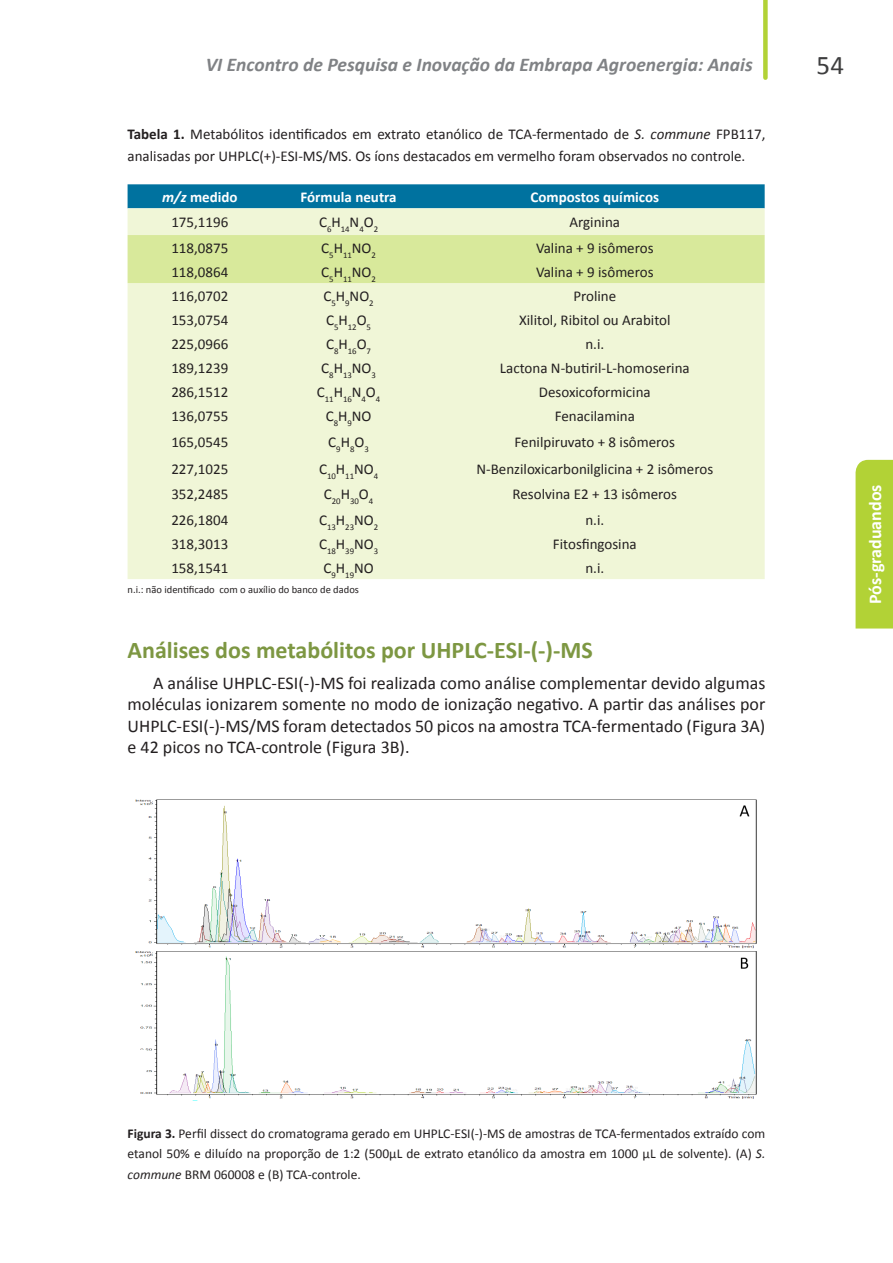
<style>
.page{position:relative;width:893px;height:1263px;background:#fff}
.page>*{position:absolute;margin:0;border:0;box-sizing:border-box;transform-origin:0 0}
.t1{font:27px "Calibri";color:#3e3e3f}
.Título_2{font:700 24px "Calibri";color:#7d9742}
.t2{font:italic 700 19.5px "Calibri";color:#808285}
.Corpo_de_texto_1{font:18px/21.6px "Calibri";color:#231f20;text-align:justify}
.t3{font:700 18px "Calibri";color:#fff}
.tabela_miolo_central{font:15px "Calibri";color:#231f20}
.Tabela{font:15px/22.5px "Calibri";color:#231f20}
.TABELA_CABECA{font:700 15px "Calibri";color:#fff}
.Figuras{font:13.5px/20.2px "Calibri";color:#231f20;text-align:justify}
.Fonte{font:10.5px "Calibri";color:#231f20}
.tabela_miolo_central-2{font:8.7px "Calibri";color:#231f20}
.s1{font-weight:700}
.s2{font-style:italic}
</style>
<div class="page">
<div style="left:763px;top:0;width:5px;height:78px;background:#b2d236"></div>
<div style="left:855px;top:460px;width:38px;height:168px;background:#b2d236"></div>
<div style="left:128px;top:184px;width:637px;height:24px;background:#00729f"></div>
<div style="left:128px;top:208px;width:637px;height:371px;background:#f0f6d7"></div>
<div style="left:128px;top:235px;width:637px;height:48px;background:#d8e99b"></div>
<img style="left:135px;top:799px;width:622px;height:302px">
<h3 class="t2" style="left:206px;top:53px;width:548px">VI Encontro de Pesquisa e Inovação da Embrapa Agroenergia: Anais</h3>
<h1 class="t1" style="left:817px;top:48px;width:29px">54</h1>
<p class="Tabela" style="left:128px;top:122px;width:639px"><span class="s1">Tabela 1.</span> Metabólitos identificados em extrato etanólico de TCA-‑fermentado de <span class="s2">S. commune</span> FPB117, analisadas por UHPLC(+)-‑ESI-‑MS/MS. Os íons destacados em vermelho foram observados no controle.</p>
<p class="TABELA_CABECA" style="left:162px;top:188px;width:77px"><span class="s2">m/z</span> medido</p>
<p class="TABELA_CABECA" style="left:301px;top:188px;width:98px">Fórmula neutra</p>
<p class="TABELA_CABECA" style="left:531px;top:188px;width:130px">Compostos químicos</p>
<p class="tabela_miolo_central" style="left:171px;top:213px;width:58px">175,1196</p>
<p class="tabela_miolo_central-2" style="left:319px;top:224px;width:61px"><sup>C</sup>6<sup>H</sup>14<sup>N</sup>4<sup>O</sup>2</p>
<p class="tabela_miolo_central" style="left:569px;top:213px;width:52px">Arginina</p>
<p class="tabela_miolo_central" style="left:171px;top:238px;width:58px">118,0875</p>
<p class="tabela_miolo_central" style="left:321px;top:238px;width:56px">C<sub>5</sub>H<sub>11</sub>NO<sub>2</sub></p>
<p class="tabela_miolo_central" style="left:536px;top:238px;width:119px">Valina + 9 isômeros</p>
<p class="tabela_miolo_central" style="left:171px;top:262px;width:58px">118,0864</p>
<p class="tabela_miolo_central" style="left:321px;top:262px;width:56px">C<sub>5</sub>H<sub>11</sub>NO<sub>2</sub></p>
<p class="tabela_miolo_central" style="left:536px;top:262px;width:119px">Valina + 9 isômeros</p>
<p class="tabela_miolo_central" style="left:171px;top:286px;width:58px">116,0702</p>
<p class="tabela_miolo_central" style="left:323px;top:286px;width:52px">C<sub>5</sub>H<sub>9</sub>NO<sub>2</sub></p>
<p class="tabela_miolo_central" style="left:573px;top:286px;width:44px">Proline</p>
<p class="tabela_miolo_central" style="left:171px;top:310px;width:58px">153,0754</p>
<p class="tabela_miolo_central-2" style="left:326px;top:321px;width:47px"><sup>C</sup>5<sup>H</sup>12<sup>O</sup>5</p>
<p class="tabela_miolo_central" style="left:519px;top:310px;width:153px">Xilitol, Ribitol ou Arabitol</p>
<p class="tabela_miolo_central" style="left:171px;top:334px;width:58px">225,0966</p>
<p class="tabela_miolo_central-2" style="left:326px;top:345px;width:47px"><sup>C</sup>8<sup>H</sup>16<sup>O</sup>7</p>
<p class="tabela_miolo_central" style="left:585px;top:334px;width:20px">n.i.</p>
<p class="tabela_miolo_central" style="left:171px;top:358px;width:58px">189,1239</p>
<p class="tabela_miolo_central" style="left:321px;top:358px;width:56px">C<sub>8</sub>H<sub>13</sub>NO<sub>3</sub></p>
<p class="tabela_miolo_central" style="left:500px;top:358px;width:191px">Lactona N-‑butiril-‑L-‑homoserina</p>
<p class="tabela_miolo_central" style="left:171px;top:382px;width:58px">286,1512</p>
<p class="tabela_miolo_central-2" style="left:317px;top:393px;width:65px"><sup>C</sup>11<sup>H</sup>16<sup>N</sup>4<sup>O</sup>4</p>
<p class="tabela_miolo_central" style="left:539px;top:382px;width:113px">Desoxicoformicina</p>
<p class="tabela_miolo_central" style="left:171px;top:406px;width:58px">136,0755</p>
<p class="tabela_miolo_central" style="left:326px;top:406px;width:47px">C<sub>8</sub>H<sub>9</sub>NO</p>
<p class="tabela_miolo_central" style="left:555px;top:406px;width:82px">Fenacilamina</p>
<p class="tabela_miolo_central" style="left:171px;top:433px;width:58px">165,0545</p>
<p class="tabela_miolo_central" style="left:328px;top:433px;width:42px">C<sub>9</sub>H<sub>8</sub>O<sub>3</sub></p>
<p class="tabela_miolo_central" style="left:515px;top:433px;width:162px">Fenilpiruvato + 8 isômeros</p>
<p class="tabela_miolo_central" style="left:171px;top:459px;width:58px">227,1025</p>
<p class="tabela_miolo_central-2" style="left:319px;top:470px;width:61px"><sup>C</sup>10<sup>H</sup>11<sup>NO</sup>4</p>
<p class="tabela_miolo_central" style="left:476px;top:459px;width:238px">N-‑Benziloxicarbonilglicina + 2 isômeros</p>
<p class="tabela_miolo_central" style="left:171px;top:485px;width:58px">352,2485</p>
<p class="tabela_miolo_central-2" style="left:324px;top:496px;width:51px"><sup>C</sup>20<sup>H</sup>30<sup>O</sup>4</p>
<p class="tabela_miolo_central" style="left:513px;top:485px;width:166px">Resolvina E2 + 13 isômeros</p>
<p class="tabela_miolo_central" style="left:171px;top:510px;width:58px">226,1804</p>
<p class="tabela_miolo_central-2" style="left:319px;top:521px;width:61px"><sup>C</sup>13<sup>H</sup>23<sup>NO</sup>2</p>
<p class="tabela_miolo_central" style="left:585px;top:510px;width:20px">n.i.</p>
<p class="tabela_miolo_central" style="left:171px;top:534px;width:58px">318,3013</p>
<p class="tabela_miolo_central-2" style="left:319px;top:545px;width:61px"><sup>C</sup>18<sup>H</sup>39<sup>NO</sup>3</p>
<p class="tabela_miolo_central" style="left:553px;top:534px;width:85px">Fitosfingosina</p>
<p class="tabela_miolo_central" style="left:171px;top:558px;width:58px">158,1541</p>
<p class="tabela_miolo_central" style="left:323px;top:558px;width:52px">C<sub>9</sub>H<sub>19</sub>NO</p>
<p class="tabela_miolo_central" style="left:585px;top:558px;width:20px">n.i.</p>
<p class="Fonte" style="left:128px;top:583px;width:233px">n.i.: não identificado com o auxílio do banco de dados</p>
<p class="Título_2" style="left:128px;top:635px;width:467px">Análises dos metabólitos por UHPLC-‑ESI-‑(-‑)-‑MS</p>
<p class="Corpo_de_texto_1" style="left:128px;top:671px;width:639px;text-indent:26px">A análise UHPLC-‑ESI(-‑)-‑MS foi realizada como análise complementar devido algumas moléculas ionizarem somente no modo de ionização negativo. A partir das análises por UHPLC-‑ESI(-‑)-‑MS/MS foram detectados 50 picos na amostra TCA-‑fermentado (Figura 3A) e 42 picos no TCA-‑controle (Figura 3B).</p>
<p class="t3" style="left:864px;top:604px;width:121px;rotate:-90deg">Pós-graduandos</p>
<p class="Figuras" style="left:128px;top:1123px;width:639px"><span class="s1">Figura 3.</span> Perfil dissect do cromatograma gerado em UHPLC-‑ESI(-‑)-‑MS de amostras de TCA-‑fermentados extraído com etanol 50% e diluído na proporção de 1:2 (500µL de extrato etanólico da amostra em 1000 µL de solvente). (A) <span class="s2">S. commune</span> BRM 060008 e (B) TCA-‑controle.</p>
</div>
